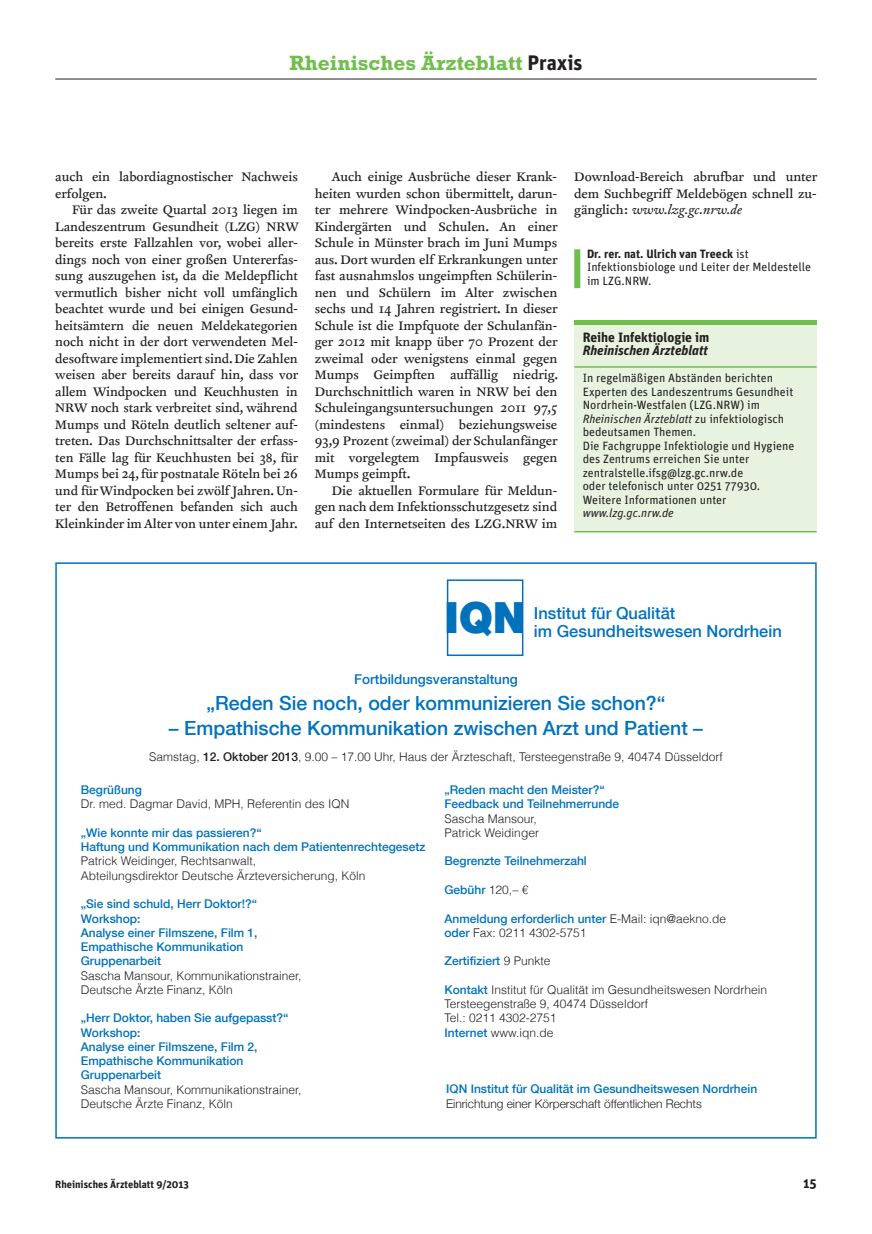
<style>
.page{position:relative;width:872px;height:1234px;background:#fff}
.page>*{position:absolute;margin:0;border:0;box-sizing:border-box;transform-origin:0 0}
.t1{font:900 43.2px "Helvetica Neue";color:#0072bc}
.t2{font:700 21px "Rockwell";color:#70bf4c}
.t3{font:500 19.5px "Helvetica Neue";color:#0072bc}
.t4{font:500 16.5px "Helvetica Neue";color:#0072bc}
.t5{font:14.25px/16.5px "Clifford Nine Roman";color:#231f20;text-align:justify}
.t6{font:italic 14.25px "Clifford Nine";color:#231f20}
.t7{font:500 13.5px "Helvetica Neue";color:#0072bc}
.t8{font:700 13.5px "Unit";color:#231f20}
.t9{font:italic 700 13.5px "Unit";color:#231f20}
.t10{font:300 12px/14.2px "Helvetica";color:#231f20}
.t11{font:500 12px/14.2px "Helvetica Neue";color:#0072bc}
.t12{font:12px/13.5px "Unit";color:#231f20}
.t13{font:300 12px "Helvetica Neue";letter-spacing:-.005em;color:#231f20}
.t14{font:italic 12px "Unit";color:#231f20}
.t15{font:700 10.5px "Unit";color:#231f20}
.s1{font-family:"Unit";color:#231f20}
.s2{font-family:"Clifford Nine Roman";font-style:normal}
.s3{font-weight:700}
.s4{font-style:italic}
.s5{font-family:"Helvetica Neue";font-weight:500}
.s6{font-family:"Helvetica";font-weight:300;color:#231f20}
.s7{font-family:"Helvetica Neue";font-weight:500;color:#0072bc}
</style>
<div class="page">
<hr style="left:55px;top:79px;width:761px;height:1px;background:#231f20">
<div style="left:574px;top:319px;width:242px;height:212px;background:#e7f2df"></div>
<div style="left:574px;top:319px;width:242px;height:5px;background:#70bf4c"></div>
<hr style="left:574px;top:366px;width:242px;height:1px;background:#70bf4c">
<hr style="left:574px;top:531px;width:242px;height:1px;background:#70bf4c">
<div style="left:574px;top:249px;width:6px;height:39px;background:#70bf4c"></div>
<div style="left:447px;top:579px;width:76px;height:77px;border:2px solid #0072bc"></div>
<h2 class="t2" style="left:289px;top:56px;width:294px">Rheinisches Ärzteblatt <span class="s1">Praxis</span></h2>
<p class="t5" style="left:55px;top:169px;width:244px">auch ein labordiagnostischer Nachweis erfolgen.</p>
<p class="t5" style="left:55px;top:202px;width:245px;text-indent:17px">Für das zweite Quartal 2013 liegen im Landeszentrum Gesundheit (LZG) NRW bereits erste Fallzahlen vor, wobei aller&shy;dings noch von einer großen Untererfas&shy;sung auszugehen ist, da die Meldepflicht vermutlich bisher nicht voll umfänglich beachtet wurde und bei einigen Gesund&shy;heitsämtern die neuen Meldekategorien noch nicht in der dort verwendeten Mel&shy;desoftware implementiert sind.Die Zahlen weisen aber bereits darauf hin, dass vor allem Windpocken und Keuchhusten in NRW noch stark verbreitet sind, während Mumps und Röteln deutlich seltener auf&shy;treten. Das Durchschnittsalter der erfass&shy;ten Fälle lag für Keuchhusten bei 38, für Mumps bei 24,für postnatale Röteln bei 26 und fürWindpocken bei zwölf Jahren.Un&shy;ter den Betroffenen befanden sich auch Kleinkinder im Alter von unter einem Jahr.</p>
<p class="t5" style="left:315px;top:169px;width:245px;text-indent:17px">Auch einige Ausbrüche dieser Krank&shy;heiten wurden schon übermittelt, darun&shy;ter mehrere Windpocken-Ausbrüche in Kindergärten und Schulen. An einer Schule in Münster brach im Juni Mumps aus. Dort wurden elf Erkrankungen unter fast ausnahmslos ungeimpften Schülerin&shy;nen und Schülern im Alter zwischen sechs und 14 Jahren registriert. In dieser Schule ist die Impfquote der Schulanfän&shy;ger 2012 mit knapp über 70 Prozent der zweimal oder wenigstens einmal gegen Mumps Geimpften auffällig niedrig.<br>Durchschnittlich waren in NRW bei den Schuleingangsuntersuchungen 2011 97,5 (mindestens einmal) beziehungsweise 93,9 Prozent (zweimal) der Schulanfänger mit vorgelegtem Impfausweis gegen Mumps geimpft.</p>
<p class="t5" style="left:315px;top:482px;width:244px;text-indent:17px">Die aktuellen Formulare für Meldun&shy;gen nach dem Infektionsschutzgesetz sind auf den Internetseiten des LZG.NRW im</p>
<p class="t5" style="left:574px;top:169px;width:244px">Download-Bereich abrufbar und unter dem Suchbegriff Meldebögen schnell zu-</p>
<p class="t6" style="left:574px;top:202px;width:169px"><span class="s2">gänglich:</span> www.lzg.gc.nrw.de</p>
<p class="t12" style="left:587px;top:248px;width:225px"><span class="s3">Dr. rer. nat. Ulrich van Treeck</span> ist<br>Infektionsbiologe und Leiter der Meldestelle im LZG.NRW.</p>
<p class="t8" style="left:583px;top:332px;width:128px">Reihe Infektiologie im</p>
<p class="t9" style="left:583px;top:342px;width:127px">Rheinischen Ärzteblatt</p>
<p class="t12" style="left:583px;top:372px;width:213px">In regelmäßigen Abständen berichten Experten des Landeszentrums Gesundheit Nordrhein-Westfalen (LZG.NRW) im <span class="s4">Rheinischen Ärzteblatt</span> zu infektiologisch bedeutsamen Themen.<br>Die Fachgruppe Infektiologie und Hygiene des Zentrums erreichen Sie unter zentralstelle.ifsg@lzg.gc.nrw.de<br>oder telefonisch unter 0251 77930.<br>Weitere Informationen unter</p>
<p class="t14" style="left:583px;top:506px;width:92px">www.lzg.gc.nrw.de</p>
<h1 class="t1" style="left:444px;top:602px;width:83px">IQN</h1>
<p class="t4" style="left:534px;top:602px;width:143px">Institut für Qualität</p>
<p class="t4" style="left:534px;top:620px;width:249px">im Gesundheitswesen Nordrhein</p>
<p class="t7" style="left:354px;top:671px;width:165px">Fortbildungsveranstaltung</p>
<h3 class="t3" style="left:206px;top:690px;width:460px">„Reden Sie noch, oder kommunizieren Sie schon?“</h3>
<h3 class="t3" style="left:169px;top:716px;width:535px">– Empathische Kommunikation zwischen Arzt und Patient –</h3>
<p class="t10" style="left:149px;top:750px;width:575px">Samstag, <span class="s5">12. Oktober 2013</span>, 9.00 – 17.00 Uhr, Haus der Ärzteschaft, Tersteegenstraße 9, 40474 Düsseldorf</p>
<p class="t11" style="left:81px;top:782px;width:63px">Begrüßung</p>
<p class="t10" style="left:81px;top:797px;width:270px">Dr. med. Dagmar David, MPH, Referentin des IQN</p>
<p class="t11" style="left:81px;top:825px;width:346px">„Wie konnte mir das passieren?“<br>Haftung und Kommunikation nach dem Patientenrechtegesetz</p>
<p class="t10" style="left:81px;top:854px;width:286px">Patrick Weidinger, Rechtsanwalt,<br>Abteilungsdirektor Deutsche Ärzteversicherung, Köln</p>
<p class="t11" style="left:81px;top:896px;width:178px">„Sie sind schuld, Herr Doktor!?“<br>Workshop:<br>Analyse einer Filmszene, Film 1,<br>Empathische Kommunikation<br>Gruppenarbeit</p>
<p class="t10" style="left:81px;top:968px;width:222px">Sascha Mansour, Kommunikationstrainer,<br>Deutsche Ärzte Finanz, Köln</p>
<p class="t11" style="left:81px;top:1010px;width:209px">„Herr Doktor, haben Sie aufgepasst?“<br>Workshop:<br>Analyse einer Filmszene, Film 2,<br>Empathische Kommunikation<br>Gruppenarbeit</p>
<p class="t10" style="left:81px;top:1082px;width:222px">Sascha Mansour, Kommunikationstrainer,<br>Deutsche Ärzte Finanz, Köln</p>
<p class="t11" style="left:444px;top:782px;width:176px">„Reden macht den Meister?“<br>Feedback und Teilnehmerrunde</p>
<p class="t10" style="left:444px;top:812px;width:96px">Sascha Mansour,<br>Patrick Weidinger</p>
<p class="t11" style="left:444px;top:853px;width:144px">Begrenzte Teilnehmerzahl</p>
<p class="t11" style="left:444px;top:882px;width:85px">Gebühr <span class="s6">120,– €</span></p>
<p class="t11" style="left:444px;top:910px;width:283px">Anmeldung erforderlich unter <span class="s6">E-Mail: iqn@aekno.de</span></p>
<p class="t10" style="left:444px;top:926px;width:144px"><span class="s7">oder</span> Fax: 0211 4302-5751</p>
<p class="t11" style="left:444px;top:953px;width:107px">Zertifiziert <span class="s6">9 Punkte</span></p>
<p class="t10" style="left:444px;top:983px;width:324px"><span class="s7">Kontakt</span> Institut für Qualität im Gesundheitswesen Nordrhein Tersteegenstraße 9, 40474 Düsseldorf<br>Tel.: 0211 4302-2751<br><span class="s7">Internet</span> www.iqn.de</p>
<p class="t11" style="left:446px;top:1081px;width:312px">IQN Institut für Qualität im Gesundheitswesen Nordrhein</p>
<p class="t13" style="left:446px;top:1095px;width:257px">Einrichtung einer Körperschaft öffentlichen Rechts</p>
<p class="t15" style="left:55px;top:1180px;width:135px">Rheinisches Ärzteblatt 9/2013</p>
<p class="t8" style="left:803px;top:1178px;width:15px">15</p>
</div>
